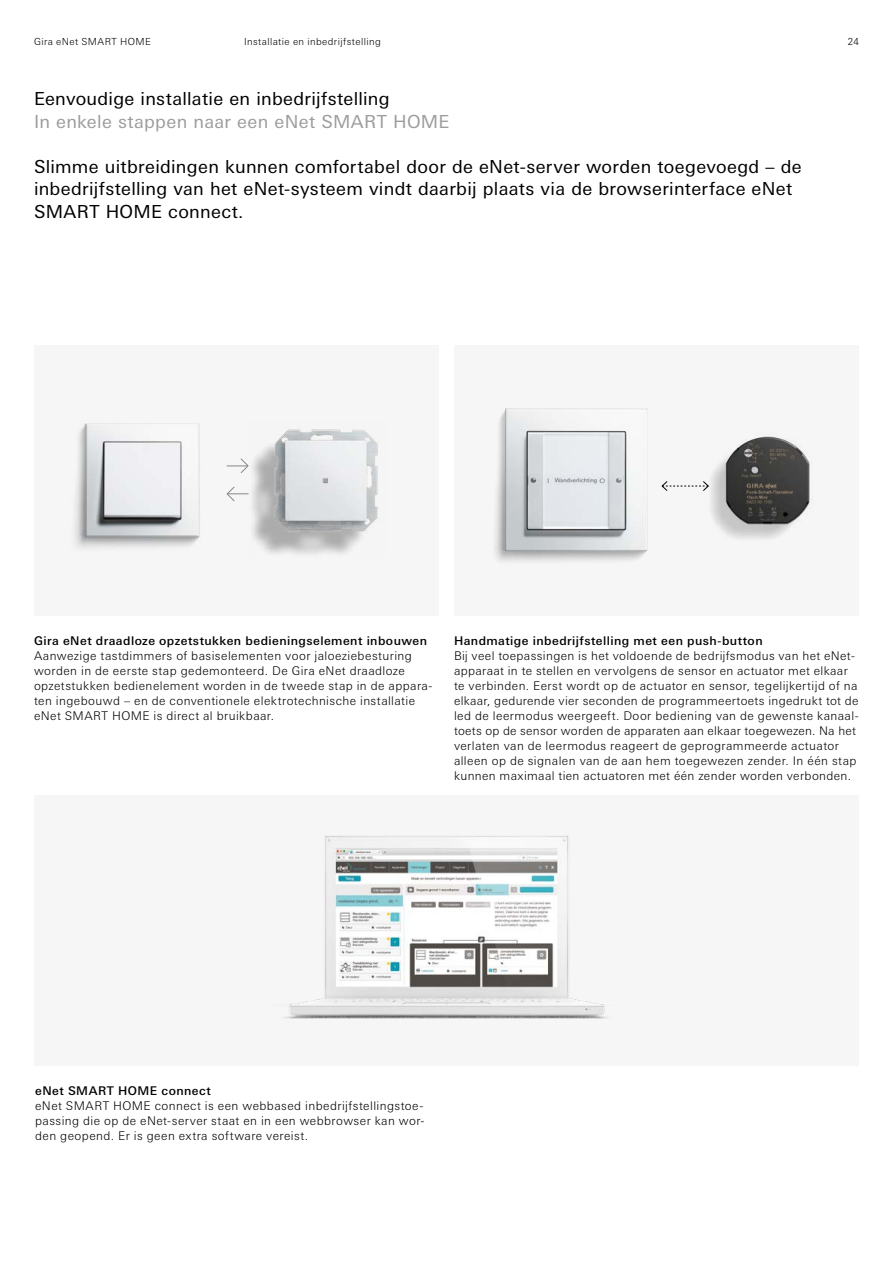
<style>
.page{position:relative;width:893px;height:1263px;background:#fff}
.page>*{position:absolute;margin:0;border:0;box-sizing:border-box;transform-origin:0 0}
.t1{font:18px/22.5px "Univers Next W1 G";letter-spacing:.02em;color:#000}
.t2{font:18px "Univers Next W1 G";letter-spacing:.02em;color:#9c9c9d}
.t3{font:300 12px/15px "Univers Next W1 G";letter-spacing:.035em;color:#000}
.t4{font:500 12px "Univers Next W1 G";letter-spacing:.04em;color:#000}
.t5{font:300 9.75px "Univers Next W1 G";letter-spacing:.04em;color:#000}
</style>
<div class="page">
<div style="left:454px;top:345px;width:405px;height:270px;background:#f6f6f6"></div>
<div style="left:34px;top:345px;width:405px;height:270px;background:#f6f6f6"></div>
<div style="left:34px;top:795px;width:825px;height:270px;background:#f6f6f6"></div>
<img style="left:494px;top:408px;width:140px;height:154px">
<img style="left:505px;top:409px;width:129px;height:142px">
<img style="left:634px;top:408px;width:176px;height:152px">
<img style="left:726px;top:437px;width:41px;height:71px">
<svg style="left:227px;top:458px;width:22px;height:15px"></svg>
<svg style="left:226px;top:486px;width:23px;height:15px"></svg>
<img style="left:75px;top:423px;width:125px;height:125px">
<img style="left:86px;top:424px;width:112px;height:112px">
<img style="left:252px;top:429px;width:129px;height:125px">
<img style="left:284px;top:835px;width:324px;height:184px">
<p class="t5" style="left:34px;top:36px;width:118px">Gira eNet SMART HOME</p>
<p class="t5" style="left:848px;top:36px;width:13px">24</p>
<p class="t5" style="left:244px;top:36px;width:138px">Installatie en inbedrijfstelling</p>
<h1 class="t1" style="left:34px;top:87px;width:357px">Eenvoudige installatie en inbedrijfstelling</h1>
<h1 class="t2" style="left:34px;top:111px;width:417px">In enkele stappen naar een eNet SMART HOME</h1>
<h1 class="t1" style="left:34px;top:155px;width:769px">Slimme uitbreidingen kunnen comfortabel door de eNet-server worden toegevoegd – de inbedrijfstelling van het eNet-systeem vindt daarbij plaats via de browserinterface eNet<br>SMART HOME connect.</h1>
<p class="t4" style="left:34px;top:634px;width:395px">Gira eNet draadloze opzetstukken bedieningselement inbouwen</p>
<p class="t3" style="left:34px;top:648px;width:400px">Aanwezige tastdimmers of basiselementen voor jaloeziebesturing worden in de eerste stap gedemonteerd. De Gira eNet draadloze opzetstukken bedienelement worden in de tweede stap in de appara&shy;ten ingebouwd – en de conventionele elektrotechnische installatie eNet SMART HOME is direct al bruikbaar.</p>
<p class="t4" style="left:454px;top:634px;width:310px">Handmatige inbedrijfstelling met een push-button</p>
<p class="t3" style="left:454px;top:648px;width:406px">Bij veel toepassingen is het voldoende de bedrijfsmodus van het eNet&shy;apparaat in te stellen en vervolgens de sensor en actuator met elkaar te verbinden. Eerst wordt op de actuator en sensor, tegelijkertijd of na elkaar, gedurende vier seconden de programmeertoets ingedrukt tot de led de leermodus weergeeft. Door bediening van de gewenste kanaal-- toets op de sensor worden de apparaten aan elkaar toegewezen. Na het verlaten van de leermodus reageert de geprogrammeerde actuator alleen op de signalen van de aan hem toegewezen zender. In één stap kunnen maximaal tien actuatoren met één zender worden verbonden.</p>
<p class="t4" style="left:35px;top:1084px;width:177px">eNet SMART HOME connect</p>
<p class="t3" style="left:35px;top:1098px;width:391px;text-align:justify">eNet SMART HOME connect is een webbased inbedrijfstellingstoe&shy;passing die op de eNet-server staat en in een webbrowser kan wor&shy;den geopend. Er is geen extra software vereist.</p>
</div>
